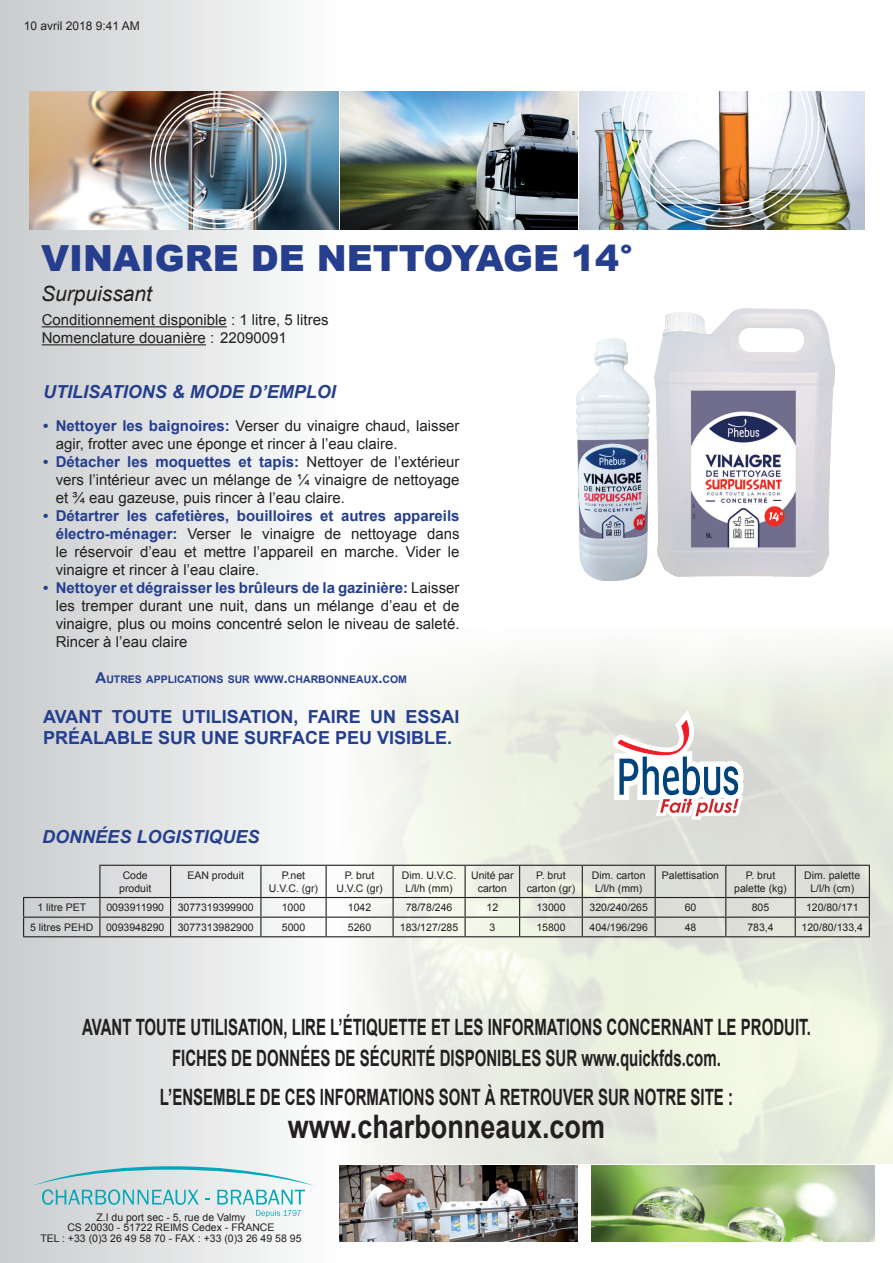
<style>
.page{position:relative;width:893px;height:1263px;background:#fff}
.page>*{position:absolute;margin:0;border:0;box-sizing:border-box;transform-origin:0 0}
.t1{font:900 36px "Arial";color:#253f8e}
.t2{font:700 32.4px "Arial";color:#231f20;scale:.83 1}
.t3{font:700 22.5px/30.8px "Arial";color:#231f20;text-align:center;scale:.67 1}
.t4{font:italic 21px "Arial";color:#231f20}
.t5{font:700 18px/21.6px "Arial";color:#253f8e}
.t6{font:italic 700 18px "Arial";color:#253f8e}
.t7{font:15px/18px "Arial";color:#231f20;text-align:justify}
.t8{font:12px "Arial";color:#231f20}
.t9{font:10.5px/12.6px "Arial";color:#231f20;text-align:center}
.t10{font:700 10.5px "Arial";color:#253f8e}
.s1{font-weight:700;color:#253f8e}
.s2{font-size:15px}
</style>
<div class="page">
<div style="left:0;top:0;width:337px;height:1263px;background:linear-gradient(to right,#c9cbcd,#fcfdfd)"></div>
<img style="left:339px;top:1165px;width:239px;height:76px">
<img style="left:591px;top:1165px;width:283px;height:76px">
<img style="left:30px;top:92px;width:308px;height:138px">
<img style="left:580px;top:92px;width:284px;height:138px">
<img style="left:340px;top:92px;width:238px;height:138px">
<img style="left:149px;top:92px;width:138px;height:138px">
<img style="left:621px;top:91px;width:207px;height:137px">
<svg style="left:32px;top:1166px;width:283px;height:51px"></svg>
<svg style="left:613px;top:710px;width:131px;height:112px"></svg>
<hr style="left:42px;top:326px;width:185px;height:1px;background:#231f20">
<hr style="left:42px;top:344px;width:164px;height:1px;background:#231f20">
<img style="left:576px;top:339px;width:74px;height:241px">
<img style="left:655px;top:309px;width:180px;height:267px">
<hr style="left:23px;top:897px;width:77px;height:1px;background:#231f20">
<hr style="left:23px;top:916px;width:77px;height:2px;background:#231f20">
<svg style="left:23px;top:898px;width:1px;height:38px"></svg>
<hr style="left:100px;top:916px;width:71px;height:2px;background:#231f20">
<svg style="left:99px;top:898px;width:1px;height:38px"></svg>
<hr style="left:171px;top:916px;width:90px;height:2px;background:#231f20">
<svg style="left:170px;top:898px;width:1px;height:38px"></svg>
<hr style="left:261px;top:916px;width:65px;height:2px;background:#231f20">
<svg style="left:260px;top:898px;width:1px;height:38px"></svg>
<hr style="left:326px;top:916px;width:67px;height:2px;background:#231f20">
<svg style="left:326px;top:898px;width:1px;height:38px"></svg>
<hr style="left:393px;top:916px;width:72px;height:2px;background:#231f20">
<svg style="left:393px;top:898px;width:1px;height:38px"></svg>
<hr style="left:465px;top:916px;width:55px;height:2px;background:#231f20">
<svg style="left:465px;top:898px;width:1px;height:38px"></svg>
<hr style="left:520px;top:916px;width:62px;height:2px;background:#231f20">
<svg style="left:519px;top:898px;width:1px;height:38px"></svg>
<hr style="left:582px;top:916px;width:73px;height:2px;background:#231f20">
<svg style="left:582px;top:898px;width:1px;height:38px"></svg>
<hr style="left:655px;top:916px;width:71px;height:2px;background:#231f20">
<svg style="left:655px;top:898px;width:1px;height:38px"></svg>
<hr style="left:726px;top:916px;width:69px;height:2px;background:#231f20">
<svg style="left:725px;top:898px;width:1px;height:38px"></svg>
<hr style="left:795px;top:916px;width:75px;height:2px;background:#231f20">
<svg style="left:795px;top:898px;width:1px;height:38px"></svg>
<svg style="left:869px;top:898px;width:1px;height:38px"></svg>
<hr style="left:23px;top:936px;width:77px;height:1px;background:#231f20">
<hr style="left:100px;top:936px;width:71px;height:1px;background:#231f20">
<hr style="left:171px;top:936px;width:90px;height:1px;background:#231f20">
<hr style="left:261px;top:936px;width:65px;height:1px;background:#231f20">
<hr style="left:326px;top:936px;width:67px;height:1px;background:#231f20">
<hr style="left:393px;top:936px;width:72px;height:1px;background:#231f20">
<hr style="left:465px;top:936px;width:55px;height:1px;background:#231f20">
<hr style="left:520px;top:936px;width:62px;height:1px;background:#231f20">
<hr style="left:582px;top:936px;width:73px;height:1px;background:#231f20">
<hr style="left:655px;top:936px;width:71px;height:1px;background:#231f20">
<hr style="left:726px;top:936px;width:69px;height:1px;background:#231f20">
<hr style="left:795px;top:936px;width:75px;height:1px;background:#231f20">
<hr style="left:99px;top:865px;width:72px;height:1px;background:#231f20">
<hr style="left:99px;top:866px;width:1px;height:31px;background:#231f20">
<hr style="left:171px;top:865px;width:90px;height:1px;background:#231f20">
<hr style="left:170px;top:866px;width:1px;height:31px;background:#231f20">
<hr style="left:261px;top:865px;width:65px;height:1px;background:#231f20">
<hr style="left:260px;top:866px;width:1px;height:31px;background:#231f20">
<hr style="left:326px;top:865px;width:67px;height:1px;background:#231f20">
<hr style="left:326px;top:866px;width:1px;height:31px;background:#231f20">
<hr style="left:393px;top:865px;width:72px;height:1px;background:#231f20">
<hr style="left:393px;top:866px;width:1px;height:31px;background:#231f20">
<hr style="left:465px;top:865px;width:55px;height:1px;background:#231f20">
<hr style="left:465px;top:866px;width:1px;height:31px;background:#231f20">
<hr style="left:520px;top:865px;width:62px;height:1px;background:#231f20">
<hr style="left:519px;top:866px;width:1px;height:31px;background:#231f20">
<hr style="left:582px;top:865px;width:73px;height:1px;background:#231f20">
<hr style="left:582px;top:866px;width:1px;height:31px;background:#231f20">
<hr style="left:655px;top:865px;width:71px;height:1px;background:#231f20">
<hr style="left:655px;top:866px;width:1px;height:31px;background:#231f20">
<hr style="left:726px;top:865px;width:69px;height:1px;background:#231f20">
<hr style="left:725px;top:866px;width:1px;height:31px;background:#231f20">
<hr style="left:795px;top:865px;width:75px;height:1px;background:#231f20">
<hr style="left:795px;top:866px;width:1px;height:31px;background:#231f20">
<hr style="left:869px;top:866px;width:1px;height:31px;background:#231f20">
<hr style="left:100px;top:897px;width:71px;height:1px;background:#231f20">
<hr style="left:171px;top:897px;width:90px;height:1px;background:#231f20">
<hr style="left:261px;top:897px;width:65px;height:1px;background:#231f20">
<hr style="left:326px;top:897px;width:67px;height:1px;background:#231f20">
<hr style="left:393px;top:897px;width:72px;height:1px;background:#231f20">
<hr style="left:465px;top:897px;width:55px;height:1px;background:#231f20">
<hr style="left:520px;top:897px;width:62px;height:1px;background:#231f20">
<hr style="left:582px;top:897px;width:73px;height:1px;background:#231f20">
<hr style="left:655px;top:897px;width:71px;height:1px;background:#231f20">
<hr style="left:726px;top:897px;width:69px;height:1px;background:#231f20">
<hr style="left:795px;top:897px;width:75px;height:1px;background:#231f20">
<p class="t8" style="left:24px;top:18px;width:118px">10 avril 2018 9:41 AM</p>
<h1 class="t1" style="left:41px;top:232px;width:594px">VINAIGRE DE NETTOYAGE 14°</h1>
<h3 class="t4" style="left:41px;top:280px;width:112px">Surpuissant</h3>
<p class="t7" style="left:42px;top:311px;width:288px">Conditionnement disponible : 1 litre, 5 litres<br>Nomenclature douanière : 22090091</p>
<p class="t6" style="left:43px;top:380px;width:294px">UTILISATIONS &amp; MODE D’EMPLOI</p>
<p class="t7" style="left:56px;top:417px;width:405px;text-indent:-13px"><span class="s1">• Nettoyer les baignoires:</span> Verser du vinaigre chaud, laisser agir, frotter avec une éponge et rincer à l’eau claire.</p>
<p class="t7" style="left:56px;top:453px;width:405px;text-indent:-13px"><span class="s1">• Détacher les moquettes et tapis:</span> Nettoyer de l’extérieur vers l’intérieur avec un mélange de ¼ vinaigre de nettoyage et ¾ eau gazeuse, puis rincer à l’eau claire.</p>
<p class="t7" style="left:56px;top:507px;width:405px;text-indent:-13px"><span class="s1">• Détartrer les cafetières, bouilloires et autres appareils électro-ménager:</span> Verser le vinaigre de nettoyage dans le réservoir d’eau et mettre l’appareil en marche. Vider le vinaigre et rincer à l’eau claire.</p>
<p class="t7" style="left:56px;top:579px;width:405px;text-indent:-13px"><span class="s1">• Nettoyer et dégraisser les brûleurs de la gazinière:</span> Laisser les tremper durant une nuit, dans un mélange d’eau et de vinaigre, plus ou moins concentré selon le niveau de saleté.<br>Rincer à l’eau claire</p>
<p class="t10" style="left:96px;top:672px;width:313px"><span class="s2">A</span>UTRES APPLICATIONS SUR WWW<span class="s2">.</span>CHARBONNEAUX<span class="s2">.</span>COM</p>
<p class="t5" style="left:43px;top:706px;width:418px">AVANT TOUTE UTILISATION, FAIRE UN ESSAI<br>PRÉALABLE SUR UNE SURFACE PEU VISIBLE.</p>
<p class="t6" style="left:42px;top:824px;width:219px">DONNÉES LOGISTIQUES</p>
<p class="t9" style="left:119px;top:869px;width:34px">Code produit</p>
<p class="t9" style="left:187px;top:869px;width:58px">EAN produit</p>
<p class="t9" style="left:269px;top:869px;width:51px">P.net<br>U.V.C. (gr)</p>
<p class="t9" style="left:336px;top:869px;width:48px">P. brut<br>U.V.C (gr)</p>
<p class="t9" style="left:402px;top:869px;width:56px">Dim. U.V.C.<br>L/l/h (mm)</p>
<p class="t9" style="left:471px;top:869px;width:44px">Unité par carton</p>
<p class="t9" style="left:527px;top:869px;width:50px">P. brut carton (gr)</p>
<p class="t9" style="left:592px;top:869px;width:55px">Dim. carton<br>L/l/h (mm)</p>
<p class="t9" style="left:662px;top:869px;width:59px">Palettisation</p>
<p class="t9" style="left:734px;top:869px;width:54px">P. brut palette (kg)</p>
<p class="t9" style="left:804px;top:869px;width:58px">Dim. palette<br>L/l/h (cm)</p>
<p class="t9" style="left:37px;top:901px;width:51px">1 litre PET</p>
<p class="t9" style="left:106px;top:901px;width:59px">0093911990</p>
<p class="t9" style="left:178px;top:901px;width:77px">3077319399900</p>
<p class="t9" style="left:282px;top:901px;width:25px">1000</p>
<p class="t9" style="left:348px;top:901px;width:25px">1042</p>
<p class="t9" style="left:406px;top:901px;width:48px">78/78/246</p>
<p class="t9" style="left:486px;top:901px;width:13px">12</p>
<p class="t9" style="left:536px;top:901px;width:31px">13000</p>
<p class="t9" style="left:589px;top:901px;width:60px">320/240/265</p>
<p class="t9" style="left:685px;top:901px;width:13px">60</p>
<p class="t9" style="left:752px;top:901px;width:19px">805</p>
<p class="t9" style="left:806px;top:901px;width:54px">120/80/171</p>
<p class="t9" style="left:30px;top:921px;width:136px">5 litres PEHD 0093948290</p>
<p class="t9" style="left:178px;top:921px;width:77px">3077313982900</p>
<p class="t9" style="left:282px;top:921px;width:25px">5000</p>
<p class="t9" style="left:348px;top:921px;width:25px">5260</p>
<p class="t9" style="left:400px;top:921px;width:60px">183/127/285</p>
<p class="t9" style="left:489px;top:921px;width:7px">3</p>
<p class="t9" style="left:536px;top:921px;width:31px">15800</p>
<p class="t9" style="left:589px;top:921px;width:60px">404/196/296</p>
<p class="t9" style="left:685px;top:921px;width:13px">48</p>
<p class="t9" style="left:747px;top:921px;width:28px">783,4</p>
<p class="t9" style="left:802px;top:921px;width:63px">120/80/133,4</p>
<h3 class="t3" style="left:82px;top:1012px;width:1089px">AVANT TOUTE UTILISATION, LIRE L’ÉTIQUETTE ET LES INFORMATIONS CONCERNANT LE PRODUIT.<br>FICHES DE DONNÉES DE SÉCURITÉ DISPONIBLES SUR www.quickfds.com.</h3>
<h3 class="t3" style="left:160px;top:1083px;width:857px">L’ENSEMBLE DE CES INFORMATIONS SONT À RETROUVER SUR NOTRE SITE :</h3>
<h2 class="t2" style="left:288px;top:1105px;width:384px">www.charbonneaux.com</h2>
<p class="t9" style="left:40px;top:1212px;width:263px;line-height:10.5px">Z.I du port sec - 5, rue de Valmy<br>CS 20030 - 51722 REIMS Cedex - FRANCE<br>TEL : +33 (0)3 26 49 58 70 - FAX : +33 (0)3 26 49 58 95</p>
</div>
